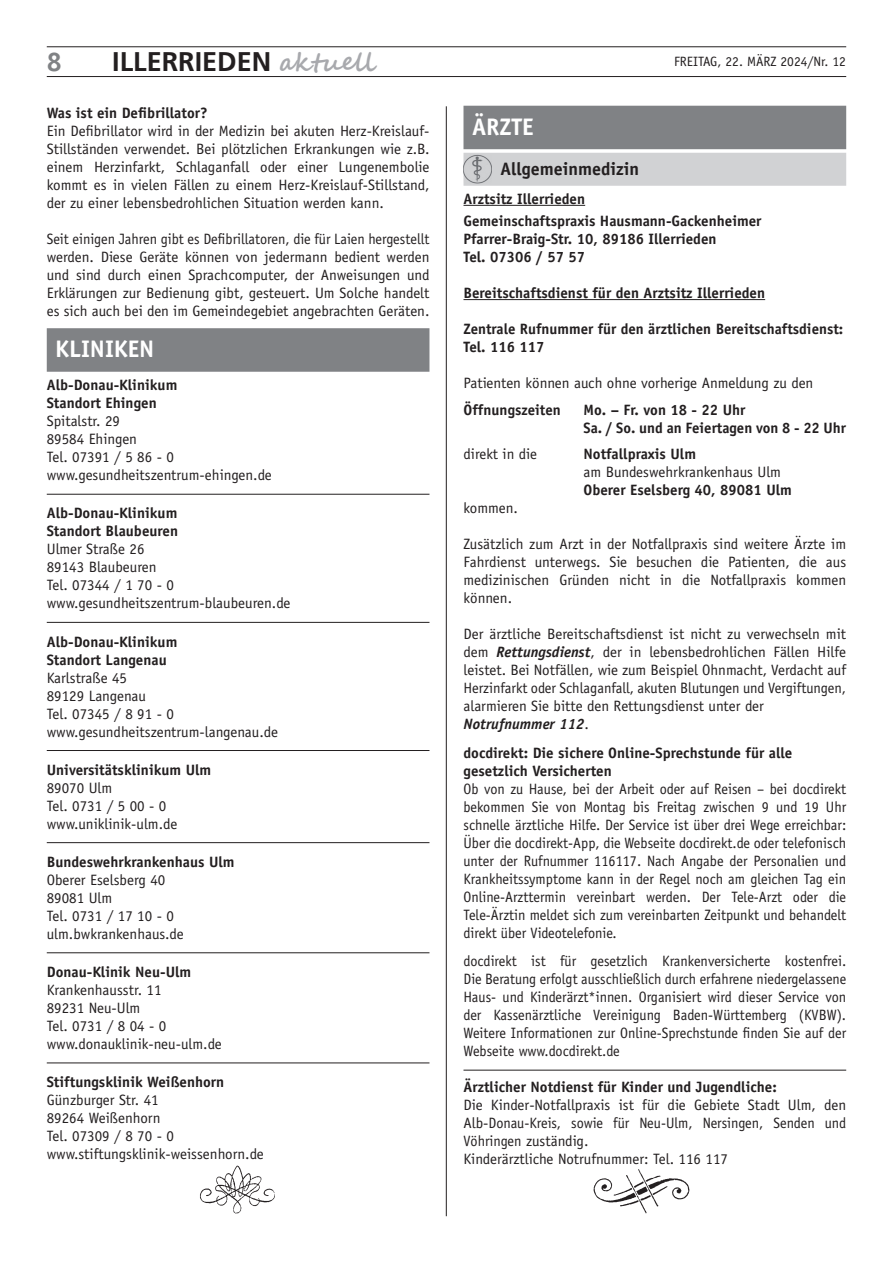
<style>
.page{position:relative;width:893px;height:1263px;background:#fff}
.page>*{position:absolute;margin:0;border:0;box-sizing:border-box;transform-origin:0 0}
.t1{font:700 27px "Frutiger";color:#231f20}
.t2{font:700 27px "Officina Sans";color:#808285}
.t3{font:700 24px "Officina Sans";color:#fff}
.t4{font:700 18px "Officina Sans";color:#231f20}
.t5{font:15px/18px "Officina Sans";color:#231f20}
.t6{font:15px/18px "Officina Sans";color:#231f20;text-align:justify;scale:.95 1}
.t7{font:700 15px/18px "Officina Sans";color:#231f20}
.t8{font:13.5px "Officina Sans";color:#231f20}
.s1{font-family:"Segoe Script";font-size:25.5px;color:#a8a9ad}
.s2{font-weight:700;font-style:italic}
</style>
<div class="page">
<hr style="left:47px;top:76px;width:799px;height:1px;background:#231f20">
<hr style="left:47px;top:47px;width:799px;height:1px;background:#231f20">
<hr style="left:446px;top:106px;width:1px;height:1110px;background:#231f20">
<hr style="left:47px;top:494px;width:382px;height:1px;background:#231f20">
<hr style="left:47px;top:622px;width:382px;height:1px;background:#231f20">
<hr style="left:47px;top:750px;width:382px;height:1px;background:#231f20">
<hr style="left:47px;top:842px;width:382px;height:1px;background:#231f20">
<hr style="left:47px;top:952px;width:382px;height:1px;background:#231f20">
<hr style="left:47px;top:1063px;width:382px;height:1px;background:#231f20">
<div style="left:47px;top:328px;width:382px;height:44px;background:#808285"></div>
<hr style="left:463px;top:205px;width:122px;height:1px;background:#231f20">
<hr style="left:463px;top:299px;width:302px;height:1px;background:#231f20">
<hr style="left:463px;top:1070px;width:383px;height:1px;background:#231f20">
<div style="left:463px;top:106px;width:383px;height:43px;background:#808285"></div>
<div style="left:463px;top:153px;width:383px;height:33px;background:#d1d2d4"></div>
<img style="left:463px;top:155px;width:29px;height:28px">
<img style="left:593px;top:1169px;width:97px;height:45px">
<img style="left:200px;top:1165px;width:75px;height:48px">
<h1 class="t1" style="left:112px;top:46px;width:264px">ILLERRIEDEN <span class="s1">aktuell</span></h1>
<p class="t7" style="left:47px;top:104px;width:162px">Was ist ein Defibrillator?</p>
<p class="t5" style="left:47px;top:122px;width:384px;text-align:justify">Ein Defibrillator wird in der Medizin bei akuten Herz-Kreislauf-Stillständen verwendet. Bei plötzlichen Erkrankungen wie z.B. einem Herzinfarkt, Schlaganfall oder einer Lungenembolie kommt es in vielen Fällen zu einem Herz-Kreislauf-Stillstand, der zu einer lebensbedrohlichen Situation werden kann.</p>
<p class="t6" style="left:47px;top:230px;width:404px">Seit einigen Jahren gibt es Defibrillatoren, die für Laien hergestellt werden. Diese Geräte können von jedermann bedient werden und sind durch einen Sprachcomputer, der Anweisungen und Erklärungen zur Bedienung gibt, gesteuert. Um Solche handelt es sich auch bei den im Gemeindegebiet angebrachten Geräten.</p>
<h2 class="t3" style="left:55px;top:334px;width:101px">KLINIKEN</h2>
<p class="t7" style="left:47px;top:376px;width:132px">Alb-Donau-Klinikum<br>Standort Ehingen</p>
<p class="t5" style="left:47px;top:412px;width:227px">Spitalstr. 29<br>89584 Ehingen<br>Tel. 07391 / 5 86 - 0 www.gesundheitszentrum-ehingen.de</p>
<p class="t7" style="left:47px;top:504px;width:133px">Alb-Donau-Klinikum<br>Standort Blaubeuren</p>
<p class="t5" style="left:47px;top:540px;width:245px">Ulmer Straße 26<br>89143 Blaubeuren<br>Tel. 07344 / 1 70 - 0 www.gesundheitszentrum-blaubeuren.de</p>
<p class="t7" style="left:47px;top:632px;width:132px">Alb-Donau-Klinikum<br>Standort Langenau</p>
<p class="t5" style="left:47px;top:668px;width:233px">Karlstraße 45<br>89129 Langenau<br>Tel. 07345 / 8 91 - 0 www.gesundheitszentrum-langenau.de</p>
<p class="t7" style="left:47px;top:760px;width:166px">Universitätsklinikum Ulm</p>
<p class="t5" style="left:47px;top:779px;width:132px">89070 Ulm<br>Tel. 0731 / 5 00 - 0 www.uniklinik-ulm.de</p>
<p class="t7" style="left:47px;top:852px;width:189px">Bundeswehrkrankenhaus Ulm</p>
<p class="t5" style="left:47px;top:871px;width:138px">Oberer Eselsberg 40<br>89081 Ulm<br>Tel. 0731 / 17 10 - 0 ulm.bwkrankenhaus.de</p>
<p class="t7" style="left:47px;top:963px;width:146px">Donau-Klinik Neu-Ulm</p>
<p class="t5" style="left:47px;top:981px;width:177px">Krankenhausstr. 11<br>89231 Neu-Ulm<br>Tel. 0731 / 8 04 - 0 www.donauklinik-neu-ulm.de</p>
<p class="t7" style="left:47px;top:1073px;width:179px">Stiftungsklinik Weißenhorn</p>
<p class="t5" style="left:47px;top:1091px;width:219px">Günzburger Str. 41<br>89264 Weißenhorn<br>Tel. 07309 / 8 70 - 0 www.stiftungsklinik-weissenhorn.de</p>
<h1 class="t2" style="left:47px;top:45px;width:17px">8</h1>
<p class="t8" style="left:674px;top:53px;width:174px">FREITAG, 22. MÄRZ 2024/Nr. 12</p>
<h2 class="t3" style="left:472px;top:112px;width:63px">ÄRZTE</h2>
<p class="t4" style="left:500px;top:157px;width:140px">Allgemeinmedizin</p>
<p class="t7" style="left:463px;top:187px;width:300px;line-height:22.2px">Arztsitz Illerrieden<br>Gemeinschaftspraxis Hausmann-Gackenheimer</p>
<p class="t7" style="left:463px;top:230px;width:255px">Pfarrer-Braig-Str. 10, 89186 Illerrieden<br>Tel. 07306 / 57 57</p>
<p class="t7" style="left:463px;top:284px;width:303px">Bereitschaftsdienst für den Arztsitz Illerrieden</p>
<p class="t7" style="left:463px;top:320px;width:381px">Zentrale Rufnummer für den ärztlichen Bereitschaftsdienst:<br>Tel. 116 117</p>
<p class="t5" style="left:463px;top:374px;width:351px">Patienten können auch ohne vorherige Anmeldung zu den</p>
<p class="t7" style="left:463px;top:400px;width:99px">Öffnungszeiten</p>
<p class="t7" style="left:583px;top:400px;width:264px">Mo. – Fr. von 18 - 22 Uhr<br>Sa. / So. und an Feiertagen von 8 - 22 Uhr</p>
<p class="t5" style="left:463px;top:445px;width:75px">direkt in die</p>
<p class="t7" style="left:583px;top:445px;width:114px">Notfallpraxis Ulm</p>
<p class="t5" style="left:583px;top:463px;width:199px">am Bundeswehrkrankenhaus Ulm</p>
<p class="t7" style="left:583px;top:481px;width:210px">Oberer Eselsberg 40, 89081 Ulm</p>
<p class="t5" style="left:463px;top:499px;width:56px">kommen.</p>
<p class="t5" style="left:463px;top:535px;width:384px;text-align:justify">Zusätzlich zum Arzt in der Notfallpraxis sind weitere Ärzte im Fahrdienst unterwegs. Sie besuchen die Patienten, die aus medizinischen Gründen nicht in die Notfallpraxis kommen können.</p>
<p class="t5" style="left:463px;top:625px;width:384px">Der ärztliche Bereitschaftsdienst ist nicht zu verwechseln mit dem <span class="s2">Rettungsdienst</span>, der in lebensbedrohlichen Fällen Hilfe leistet. Bei Notfällen, wie zum Beispiel Ohnmacht, Verdacht auf Herzinfarkt oder Schlaganfall, akuten Blutungen und Vergiftungen, alarmieren Sie bitte den Rettungsdienst unter der <span class="s2">Notrufnummer 112</span>.</p>
<p class="t7" style="left:463px;top:743px;width:330px">docdirekt: Die sichere Online-Sprechstunde für alle gesetzlich Versicherten</p>
<p class="t6" style="left:463px;top:780px;width:404px">Ob von zu Hause, bei der Arbeit oder auf Reisen – bei docdirekt bekommen Sie von Montag bis Freitag zwischen 9 und 19 Uhr schnelle ärztliche Hilfe. Der Service ist über drei Wege erreichbar:<br>Über die docdirekt-App, die Webseite docdirekt.de oder telefonisch unter der Rufnummer 116117. Nach Angabe der Personalien und Krankheitssymptome kann in der Regel noch am gleichen Tag ein Online-Arzttermin vereinbart werden. Der Tele-Arzt oder die Tele-Ärztin meldet sich zum vereinbarten Zeitpunkt und behandelt direkt über Videotelefonie.</p>
<p class="t6" style="left:463px;top:952px;width:404px">docdirekt ist für gesetzlich Krankenversicherte kostenfrei.<br>Die Beratung erfolgt ausschließlich durch erfahrene niedergelassene Haus- und Kinderärzt*innen. Organisiert wird dieser Service von der Kassenärztliche Vereinigung Baden-Württemberg (KVBW).<br>Weitere Informationen zur Online-Sprechstunde finden Sie auf der Webseite www.docdirekt.de</p>
<p class="t7" style="left:463px;top:1078px;width:315px">Ärztlicher Notdienst für Kinder und Jugendliche:</p>
<p class="t5" style="left:463px;top:1096px;width:384px">Die Kinder-Notfallpraxis ist für die Gebiete Stadt Ulm, den Alb-Donau-Kreis, sowie für Neu-Ulm, Nersingen, Senden und Vöhringen zuständig.<br>Kinderärztliche Notrufnummer: Tel. 116 117</p>
</div>
